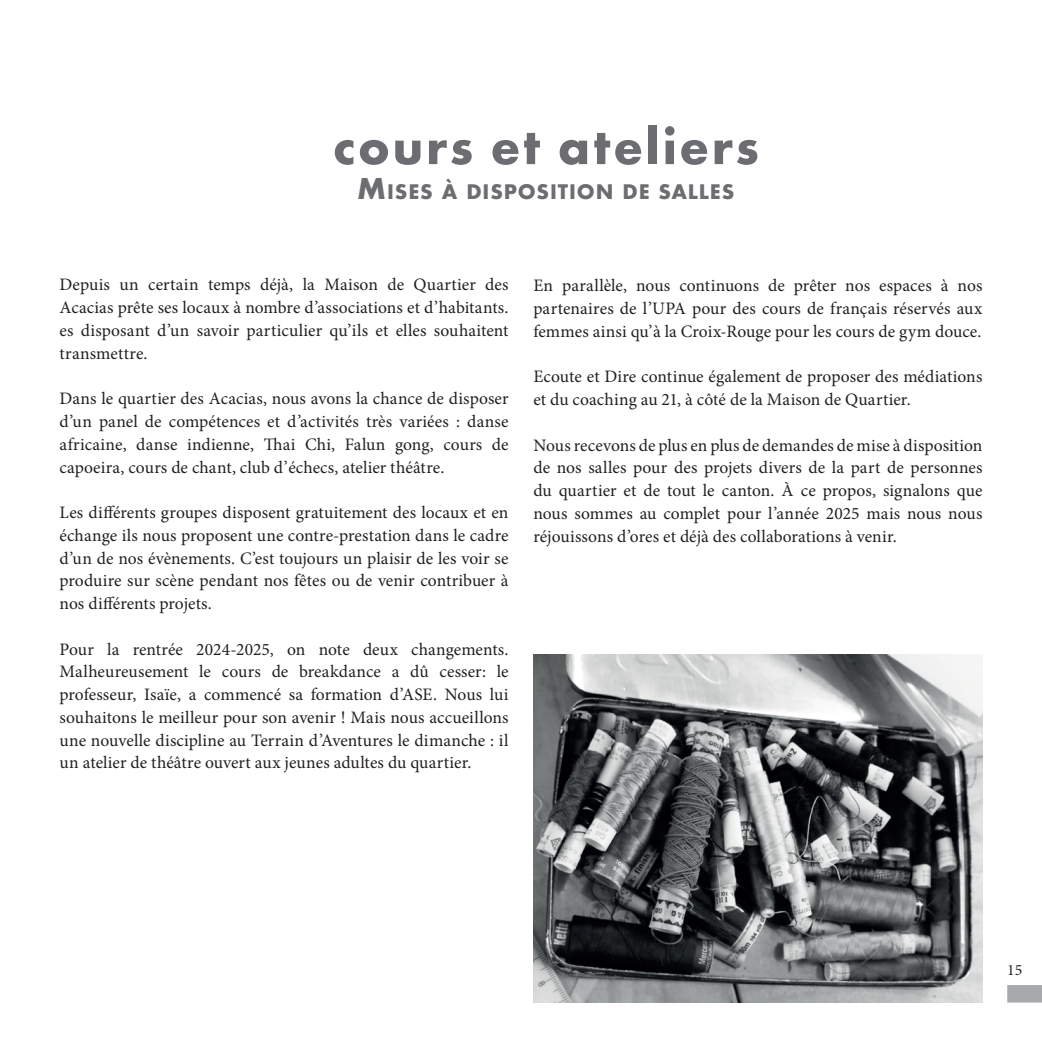
<style>
.page{position:relative;width:1042px;height:1042px;background:#fff}
.page>*{position:absolute;margin:0;border:0;box-sizing:border-box;transform-origin:0 0}
.t1{font:700 52.5px "Futura PT";letter-spacing:.05em;color:#6c6d70}
.t2{font:700 22.05px "Futura PT";letter-spacing:.04em;color:#6c6d70}
.t3{font:17.5px/22.8px "Minion Pro";color:#231f20;text-align:justify}
.t4{font:15.75px "Minion Pro";color:#231f20}
.s1{font-size:31.5px}
</style>
<div class="page">
<div style="left:1007px;top:985px;width:35px;height:17px;background:#a8a9ad"></div>
<img style="left:533px;top:655px;width:449px;height:347px">
<h1 class="t1" style="left:333px;top:113px;width:427px">cours et ateliers</h1>
<p class="t2" style="left:357px;top:177px;width:379px"><span class="s1">M</span>ISES À DISPOSITION DE SALLES</p>
<p class="t3" style="left:60px;top:274px;width:450px">Depuis un certain temps déjà, la Maison de Quartier des Acacias prête ses locaux à nombre d’associations et d’habitants. es disposant d’un savoir particulier qu’ils et elles souhaitent transmettre.</p>
<p class="t3" style="left:60px;top:387px;width:450px">Dans le quartier des Acacias, nous avons la chance de disposer d’un panel de compétences et d’activités très variées : danse africaine, danse indienne, Thai Chi, Falun gong, cours de capoeira, cours de chant, club d’échecs, atelier théâtre.</p>
<p class="t3" style="left:60px;top:501px;width:450px">Les différents groupes disposent gratuitement des locaux et en échange ils nous proposent une contre-prestation dans le cadre d’un de nos évènements. C’est toujours un plaisir de les voir se produire sur scène pendant nos fêtes ou de venir contribuer à nos différents projets.</p>
<p class="t3" style="left:60px;top:638px;width:450px">Pour la rentrée 2024-2025, on note deux changements.<br>Malheureusement le cours de breakdance a dû cesser: le professeur, Isaïe, a commencé sa formation d’ASE. Nous lui souhaitons le meilleur pour son avenir ! Mais nous accueillons une nouvelle discipline au Terrain d’Aventures le dimanche : il un atelier de théâtre ouvert aux jeunes adultes du quartier.</p>
<p class="t3" style="left:533px;top:274px;width:450px">En parallèle, nous continuons de prêter nos espaces à nos partenaires de l’UPA pour des cours de français réservés aux femmes ainsi qu’à la Croix-Rouge pour les cours de gym douce.</p>
<p class="t3" style="left:533px;top:365px;width:450px">Ecoute et Dire continue également de proposer des médiations et du coaching au 21, à côté de la Maison de Quartier.</p>
<p class="t3" style="left:533px;top:434px;width:451px">Nous recevons de plus en plus de demandes de mise à disposition de nos salles pour des projets divers de la part de personnes du quartier et de tout le canton. À ce propos, signalons que nous sommes au complet pour l’année 2025 mais nous nous réjouissons d’ores et déjà des collaborations à venir.</p>
<p class="t4" style="left:1007px;top:959px;width:17px">15</p>
</div>
